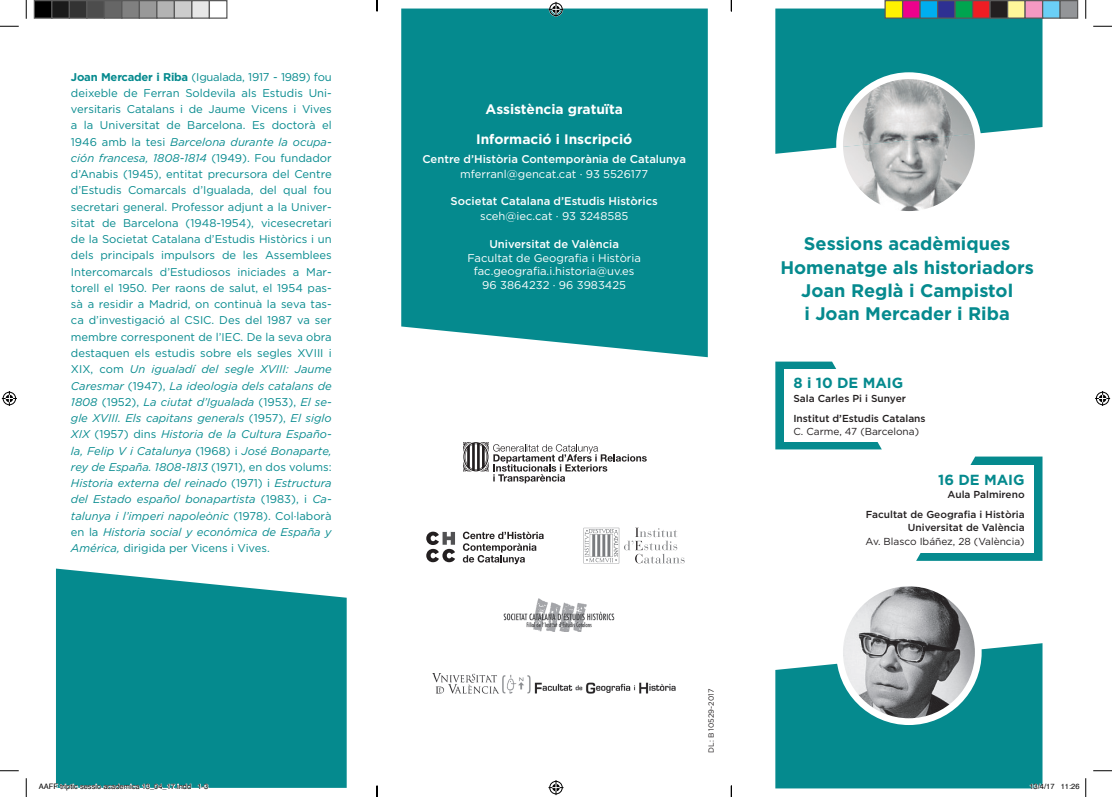
<style>
.page{position:relative;width:1112px;height:797px;background:#fff}
.page>*{position:absolute;margin:0;border:0;box-sizing:border-box;transform-origin:0 0}
.t1{font:700 18.25px/23px "Gotham";color:#058a8e;text-align:center}
.t2{font:700 14.62px "Gotham";color:#058a8e}
.t3{font:700 13.75px/30px "Gotham";color:#fff;text-align:center}
.t4{font:11.25px/16.2px "Gotham";color:#058a8e;text-align:justify}
.t5{font:11.25px/13.8px "Gotham";color:#fff;text-align:center}
.t6{font:500 11.25px "Gotham";color:#fff}
.t7{font:500 10.12px/19.9px "Gotham";color:#231f20}
.t8{font:10.12px "Gotham";color:#231f20}
.t9{font:7.5px "Helvetica";color:#000}
.t10{font:7.5px "Gotham";color:#231f20}
.s1{font-weight:700}
.s2{font-style:italic}
.s3{font-style:inherit}
</style>
<div class="page">
<svg style="left:775px;top:9px;width:267px;height:145px;background:#199296"></svg>
<div style="left:401px;top:9px;width:307px;height:348px;background:#058a8e"></div>
<svg style="left:775px;top:643px;width:267px;height:145px;background:#169296"></svg>
<svg style="left:775px;top:361px;width:107px;height:88px"></svg>
<div style="left:784px;top:369px;width:186px;height:72px;background:#fff"></div>
<svg style="left:916px;top:456px;width:126px;height:105px"></svg>
<div style="left:915px;top:465px;width:119px;height:88px;background:#fff"></div>
<img style="left:840px;top:583px;width:138px;height:138px;border-radius:69px">
<div style="left:836px;top:579px;width:146px;height:146px;border:7px solid #fff;border-radius:50%"></div>
<img style="left:844px;top:147px;width:130px;height:63px">
<img style="left:840px;top:89px;width:137px;height:58px">
<div style="left:836px;top:72px;width:146px;height:146px;border:7px solid #fff;border-radius:50%"></div>
<img style="left:433px;top:673px;width:243px;height:21px">
<svg style="left:584px;top:527px;width:101px;height:36px"></svg>
<img style="left:503px;top:598px;width:112px;height:33px">
<svg style="left:463px;top:531px;width:81px;height:33px"></svg>
<svg style="left:426px;top:531px;width:29px;height:31px"></svg>
<svg style="left:463px;top:442px;width:184px;height:41px"></svg>
<svg style="left:56px;top:568px;width:291px;height:219px;background:#169295"></svg>
<svg style="left:0;top:25px;width:19px;height:2px"></svg>
<svg style="left:1093px;top:25px;width:19px;height:2px"></svg>
<svg style="left:0;top:770px;width:19px;height:1px"></svg>
<svg style="left:1093px;top:770px;width:19px;height:1px"></svg>
<svg style="left:25px;top:0;width:2px;height:19px"></svg>
<svg style="left:25px;top:778px;width:2px;height:19px"></svg>
<svg style="left:1085px;top:0;width:1px;height:19px"></svg>
<svg style="left:548px;top:2px;width:15px;height:15px"></svg>
<svg style="left:548px;top:780px;width:15px;height:15px"></svg>
<svg style="left:2px;top:391px;width:15px;height:15px"></svg>
<svg style="left:1095px;top:391px;width:15px;height:15px"></svg>
<div style="left:34px;top:1px;width:18px;height:17px;background:#000"></div>
<div style="left:34px;top:0;width:18px;height:19px;border:1px solid #595959"></div>
<div style="left:52px;top:1px;width:17px;height:17px;background:#1a1a1a"></div>
<div style="left:51px;top:0;width:19px;height:19px;border:1px solid #595959"></div>
<div style="left:69px;top:1px;width:18px;height:17px;background:#333"></div>
<div style="left:69px;top:0;width:19px;height:19px;border:1px solid #595959"></div>
<div style="left:87px;top:1px;width:17px;height:17px;background:#4d4d4d"></div>
<div style="left:86px;top:0;width:19px;height:19px;border:1px solid #595959"></div>
<div style="left:104px;top:1px;width:18px;height:17px;background:#666"></div>
<div style="left:104px;top:0;width:18px;height:19px;border:1px solid #595959"></div>
<div style="left:122px;top:1px;width:17px;height:17px;background:#808080"></div>
<div style="left:121px;top:0;width:19px;height:19px;border:1px solid #595959"></div>
<div style="left:139px;top:1px;width:18px;height:17px;background:#999"></div>
<div style="left:139px;top:0;width:19px;height:19px;border:1px solid #595959"></div>
<div style="left:157px;top:1px;width:17px;height:17px;background:#b3b3b3"></div>
<div style="left:156px;top:0;width:19px;height:19px;border:1px solid #595959"></div>
<div style="left:174px;top:1px;width:18px;height:17px;background:#ccc"></div>
<div style="left:174px;top:0;width:18px;height:19px;border:1px solid #595959"></div>
<div style="left:192px;top:1px;width:17px;height:17px;background:#e6e6e6"></div>
<div style="left:191px;top:0;width:19px;height:19px;border:1px solid #595959"></div>
<div style="left:209px;top:0;width:19px;height:19px;border:1px solid #595959"></div>
<div style="left:885px;top:1px;width:18px;height:17px;background:#fff101"></div>
<div style="left:884px;top:0;width:19px;height:19px;border:1px solid #595959"></div>
<div style="left:903px;top:1px;width:17px;height:17px;background:#ed028c"></div>
<div style="left:902px;top:0;width:19px;height:19px;border:1px solid #595959"></div>
<div style="left:920px;top:1px;width:18px;height:17px;background:#00aeef"></div>
<div style="left:919px;top:0;width:19px;height:19px;border:1px solid #595959"></div>
<div style="left:938px;top:1px;width:17px;height:17px;background:#2e3092"></div>
<div style="left:937px;top:0;width:19px;height:19px;border:1px solid #595959"></div>
<div style="left:955px;top:1px;width:18px;height:17px;background:#00a54f"></div>
<div style="left:954px;top:0;width:19px;height:19px;border:1px solid #595959"></div>
<div style="left:973px;top:1px;width:17px;height:17px;background:#ee1d23"></div>
<div style="left:972px;top:0;width:19px;height:19px;border:1px solid #595959"></div>
<div style="left:990px;top:1px;width:18px;height:17px;background:#231f20"></div>
<div style="left:989px;top:0;width:19px;height:19px;border:1px solid #595959"></div>
<div style="left:1008px;top:1px;width:17px;height:17px;background:#fff79a"></div>
<div style="left:1007px;top:0;width:19px;height:19px;border:1px solid #595959"></div>
<div style="left:1025px;top:1px;width:18px;height:17px;background:#f499c2"></div>
<div style="left:1024px;top:0;width:19px;height:19px;border:1px solid #595959"></div>
<div style="left:1043px;top:1px;width:17px;height:17px;background:#6bcff6"></div>
<div style="left:1042px;top:0;width:19px;height:19px;border:1px solid #595959"></div>
<div style="left:1060px;top:1px;width:18px;height:17px;background:#939598"></div>
<div style="left:1059px;top:0;width:19px;height:19px;border:1px solid #595959"></div>
<svg style="left:56px;top:783px;width:135px;height:5px"></svg>
<svg style="left:198px;top:783px;width:11px;height:5px"></svg>
<svg style="left:1030px;top:783px;width:13px;height:6px"></svg>
<svg style="left:1085px;top:778px;width:1px;height:19px"></svg>
<svg style="left:376px;top:0;width:2px;height:11px"></svg>
<svg style="left:376px;top:785px;width:2px;height:12px"></svg>
<svg style="left:731px;top:785px;width:1px;height:12px"></svg>
<p class="t4" style="left:71px;top:68px;width:262px"><span class="s1">Joan Mercader i Riba</span> (Igualada, 1917 - 1989) fou deixeble de Ferran Soldevila als Estudis Uni&shy;versitaris Catalans i de Jaume Vicens i Vives a la Universitat de Barcelona. Es doctorà el 1946 amb la tesi <span class="s2">Barcelona durante la ocupa&shy;ción francesa, 1808-1814</span> (1949). Fou fundador d’Anabis (1945), entitat precursora del Centre d’Estudis Comarcals d’Igualada, del qual fou secretari general. Professor adjunt a la Univer&shy;sitat de Barcelona (1948-1954), vicesecretari de la Societat Catalana d’Estudis Històrics i un dels principals impulsors de les Assemblees Intercomarcals d’Estudiosos iniciades a Mar&shy;torell el 1950. Per raons de salut, el 1954 pas&shy;sà a residir a Madrid, on continuà la seva tas&shy;ca d’investigació al CSIC. Des del 1987 va ser membre corresponent de l’IEC. De la seva obra destaquen els estudis sobre els segles <span class="s3">XVIII</span> i <span class="s3">XIX</span>, com <span class="s2">Un igualadí del segle XVIII: Jaume Caresmar</span> (1947), <span class="s2">La ideologia dels catalans de 1808</span> (1952), <span class="s2">La ciutat d’Igualada</span> (1953), <span class="s2">El se&shy;gle XVIII. Els capitans generals</span> (1957), <span class="s2">El siglo XIX</span> (1957) dins <span class="s2">Historia de la Cultura Españo&shy;la, Felip V i Catalunya</span> (1968) i <span class="s2">José Bonaparte, rey de España. 1808-1813</span> (1971), en dos volums:<br><span class="s2">Historia externa del reinado</span> (1971) i <span class="s2">Estructura del Estado español bonapartista</span> (1983), i <span class="s2">Ca&shy;talunya i l’imperi napoleònic</span> (1978). Col·laborà en la <span class="s2">Historia social y económica de España y América,</span> dirigida per Vicens i Vives.</p>
<p class="t3" style="left:476px;top:94px;width:158px">Assistència gratuïta<br>Informació i Inscripció</p>
<p class="t6" style="left:422px;top:152px;width:265px">Centre d’Història Contemporània de Catalunya</p>
<p class="t5" style="left:460px;top:167px;width:189px">mferranl@gencat.cat · 93 5526177</p>
<p class="t6" style="left:451px;top:195px;width:209px">Societat Catalana d’Estudis Històrics</p>
<p class="t5" style="left:480px;top:209px;width:150px">sceh@iec.cat · 93 3248585</p>
<p class="t6" style="left:489px;top:237px;width:131px">Universitat de València</p>
<p class="t5" style="left:467px;top:250px;width:175px">Facultat de Geografia i Història fac.geografia.i.historia@uv.es<br>96 3864232 · 96 3983425</p>
<p class="t10" style="left:707px;top:753px;width:66px;rotate:-90deg">DL: B 10529-2017</p>
<h1 class="t1" style="left:780px;top:232px;width:255px">Sessions acadèmiques<br>Homenatge als historiadors<br>Joan Reglà i Campistol<br>i Joan Mercader i Riba</h1>
<p class="t2" style="left:793px;top:374px;width:111px">8 i 10 DE MAIG</p>
<p class="t7" style="left:793px;top:388px;width:134px">Sala Carles Pi i Sunyer<br>Institut d’Estudis Catalans</p>
<p class="t8" style="left:793px;top:426px;width:127px">C. Carme, 47 (Barcelona)</p>
<p class="t2" style="left:938px;top:471px;width:88px">16 DE MAIG</p>
<p class="t7" style="left:866px;top:484px;width:160px;text-align:right">Aula Palmireno<br>Facultat de Geografia i Història</p>
<p class="t7" style="left:908px;top:517px;width:118px">Universitat de València</p>
<p class="t8" style="left:866px;top:535px;width:161px">Av. Blasco Ibáñez, 28 (València)</p>
<p class="t9" style="left:39px;top:781px;width:171px">AAFF triptic sessio academica 13_04_17.indd 1-3</p>
<p class="t9" style="left:1029px;top:781px;width:52px">13/4/17 11:26</p>
</div>
